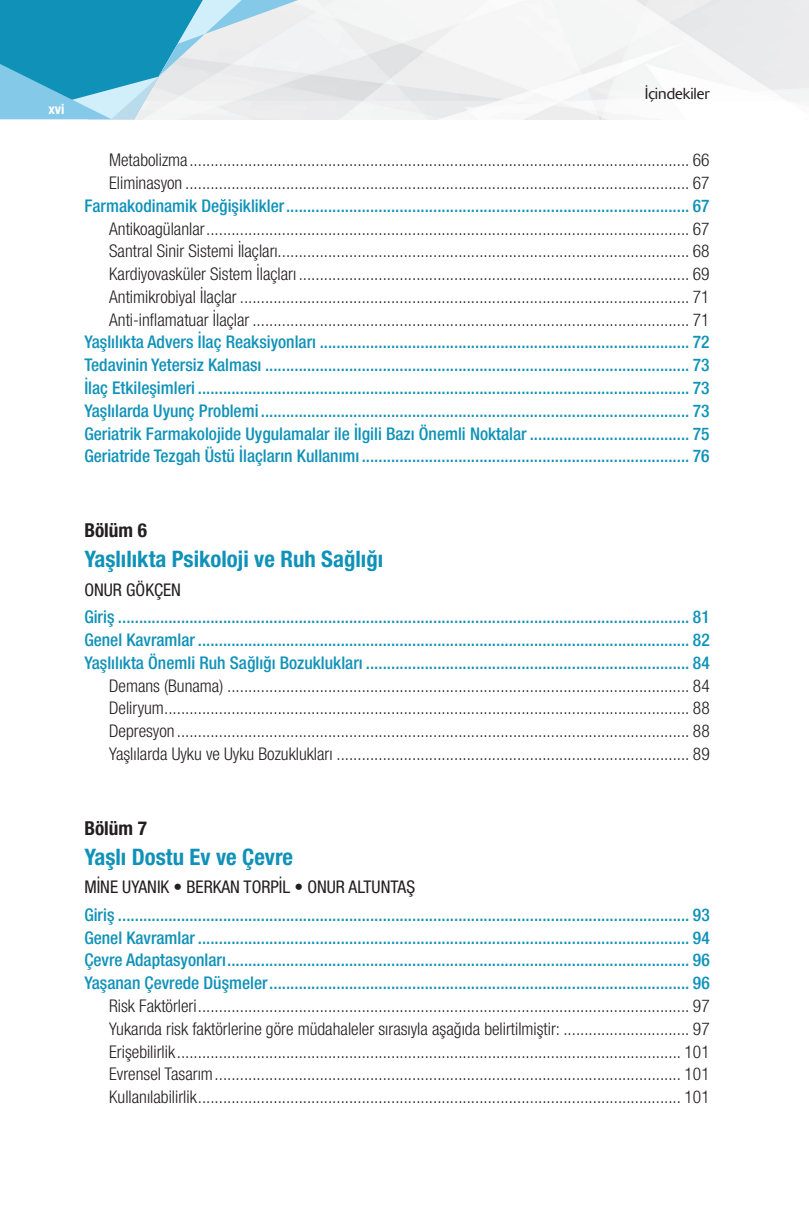
<style>
.page{position:relative;width:809px;height:1221px;background:#fff}
.page>*{position:absolute;margin:0;border:0;box-sizing:border-box;transform-origin:0 0}
.t1{font:700 22.75px "Helvetica 77 Cn";color:#1092b8}
.t2{font:700 19.25px "Helvetica 77 Cn";color:#231f20}
.t3{font:17.5px/22.8px "Helvetica 47 Lt Cn";color:#231f20;text-align:justify}
.t4{font:17.5px/22.8px "Helvetica 67 Med Cn";color:#1092b8;text-align:justify}
.t5{font:17.5px "Helvetica 57 Cn";color:#231f20}
.t6{font:300 15.75px "Delta";color:#231f20}
.t7{font:700 14px "Helvetica 77 Cn";color:#fff}
</style>
<div class="page">
<svg style="left:0;top:0;width:298px;height:119px;background:#7ec1d6"></svg>
<p class="t7" style="left:48px;top:100px;width:18px">xvi</p>
<p class="t6" style="left:644px;top:85px;width:66px">İçindekiler</p>
<p class="t3" style="left:109px;top:149px;width:602px">Metabolizma....................................................................................................................... 66<br>Eliminasyon ........................................................................................................................ 67</p>
<p class="t4" style="left:84px;top:194px;width:627px">Farmakodinamik Değişiklikler................................................................................................ 67</p>
<p class="t3" style="left:109px;top:217px;width:602px">Antikoagülanlar................................................................................................................... 67<br>Santral Sinir Sistemi İlaçları.................................................................................................. 68<br>Kardiyovasküler Sistem İlaçları ............................................................................................. 69<br>Antimikrobiyal İlaçlar ........................................................................................................... 71<br>Anti-inflamatuar İlaçlar ........................................................................................................ 71</p>
<p class="t4" style="left:84px;top:330px;width:627px">Yaşlılıkta Advers İlaç Reaksiyonları ........................................................................................ 72<br>Tedavinin Yetersiz Kalması ..................................................................................................... 73<br>İlaç Etkileşimleri ..................................................................................................................... 73<br>Yaşlılarda Uyunç Problemi ...................................................................................................... 73<br>Geriatrik Farmakolojide Uygulamalar ile İlgili Bazı Önemli Noktalar ...................................... 75<br>Geriatride Tezgah Üstü İlaçların Kullanımı .............................................................................. 76</p>
<p class="t2" style="left:84px;top:519px;width:64px">Bölüm 6</p>
<h1 class="t1" style="left:84px;top:545px;width:300px">Yaşlılıkta Psikoloji ve Ruh Sağlığı</h1>
<p class="t5" style="left:84px;top:579px;width:98px">ONUR GÖKÇEN</p>
<p class="t4" style="left:84px;top:605px;width:627px">Giriş ........................................................................................................................................ 81<br>Genel Kavramlar ..................................................................................................................... 82<br>Yaşlılıkta Önemli Ruh Sağlığı Bozuklukları ............................................................................. 84</p>
<p class="t3" style="left:109px;top:674px;width:602px">Demans (Bunama) .............................................................................................................. 84<br>Deliryum............................................................................................................................. 88<br>Depresyon .......................................................................................................................... 88<br>Yaşlılarda Uyku ve Uyku Bozuklukları .................................................................................... 89</p>
<p class="t2" style="left:84px;top:816px;width:64px">Bölüm 7</p>
<h1 class="t1" style="left:84px;top:842px;width:210px">Yaşlı Dostu Ev ve Çevre</h1>
<p class="t5" style="left:84px;top:876px;width:332px">MINE UYANIK • BERKAN TORPIL • ONUR ALTUNTAŞ</p>
<p class="t4" style="left:84px;top:903px;width:627px">Giriş ........................................................................................................................................ 93<br>Genel Kavramlar ..................................................................................................................... 94<br>Çevre Adaptasyonları.............................................................................................................. 96<br>Yaşanan Çevrede Düşmeler.................................................................................................... 96</p>
<p class="t3" style="left:109px;top:994px;width:602px">Risk Faktörleri..................................................................................................................... 97<br>Yukarıda risk faktörlerine göre müdahaleler sırasıyla aşağıda belirtilmiştir: .............................. 97<br>Erişebilirlik........................................................................................................................ 101<br>Evrensel Tasarım............................................................................................................... 101<br>Kullanılabilirlik................................................................................................................... 101</p>
</div>
